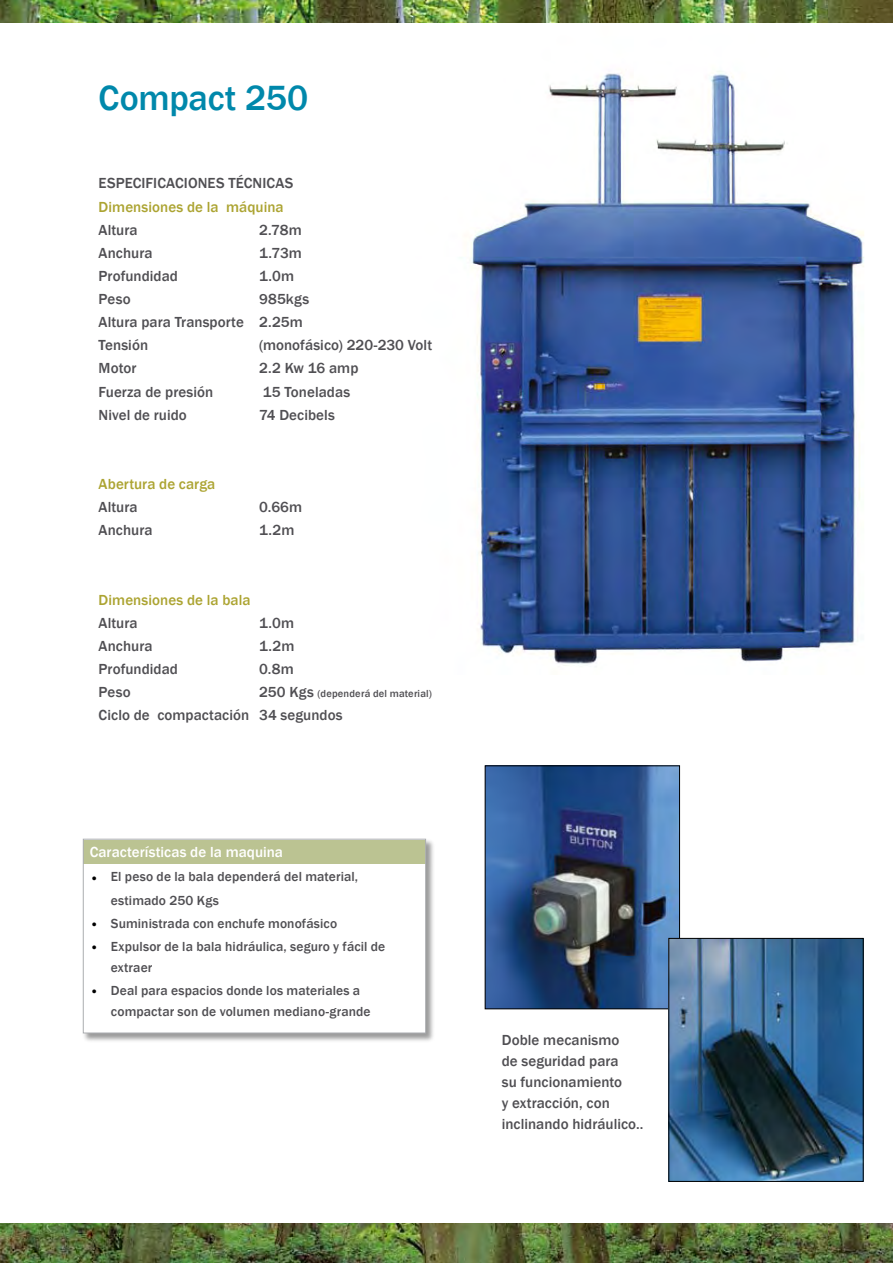
<style>
.page{position:relative;width:893px;height:1263px;background:#fff}
.page>*{position:absolute;margin:0;border:0;box-sizing:border-box;transform-origin:0 0}
.t1{font:500 36px "Franklin Gothic";letter-spacing:-.005em;color:#0088ab}
.t2{font:500 15px/21px "Franklin Gothic";letter-spacing:.005em;color:#504f53}
.t3{font:500 15px "Franklin Gothic";letter-spacing:.005em;color:#aca432}
.t4{font:500 15px "Franklin Gothic";letter-spacing:.005em;color:#fff}
.t5{font:500 13.5px/21px "Franklin Gothic";letter-spacing:.01em;color:#504f53}
.t6{font:500 10.5px "Franklin Gothic";letter-spacing:.015em;color:#504f53}
.s1{font-size:15px}
.s2{color:#000}
</style>
<div class="page">
<img style="left:0;top:0;width:893px;height:23px">
<img style="left:471px;top:71px;width:393px;height:595px">
<div style="left:82px;top:837px;width:353px;height:206px;background:#000;opacity:.4"></div>
<div style="left:83px;top:839px;width:343px;height:194px;background:#fff"></div>
<div style="left:84px;top:839px;width:342px;height:24px;background:#bbc392"></div>
<div style="left:83px;top:839px;width:343px;height:194px;border:1px solid #adafb2"></div>
<img style="left:487px;top:767px;width:191px;height:240px">
<div style="left:485px;top:765px;width:195px;height:244px;border:1px solid #000"></div>
<img style="left:670px;top:940px;width:192px;height:240px">
<div style="left:668px;top:938px;width:196px;height:244px;border:1px solid #000"></div>
<img style="left:0;top:1224px;width:893px;height:39px">
<h1 class="t1" style="left:99px;top:76px;width:211px">Compact 250</h1>
<p class="t2" style="left:99px;top:173px;width:196px">ESPECIFICACIONES TÉCNICAS</p>
<p class="t3" style="left:99px;top:197px;width:186px">Dimensiones de la máquina</p>
<p class="t2" style="left:99px;top:219px;width:40px">Altura</p>
<p class="t2" style="left:259px;top:219px;width:44px">2.78m</p>
<p class="t2" style="left:99px;top:242px;width:55px">Anchura</p>
<p class="t2" style="left:259px;top:242px;width:44px">1.73m</p>
<p class="t2" style="left:99px;top:266px;width:81px">Profundidad</p>
<p class="t2" style="left:259px;top:266px;width:36px">1.0m</p>
<p class="t2" style="left:99px;top:289px;width:33px">Peso</p>
<p class="t2" style="left:99px;top:288px;width:212px;line-height:23.1px;text-indent:160px">985kgs<br>Altura para Transporte 2.25m<br>Tensión</p>
<p class="t2" style="left:259px;top:335px;width:174px">(monofásico) 220-230 Volt</p>
<p class="t2" style="left:99px;top:358px;width:39px">Motor</p>
<p class="t2" style="left:259px;top:358px;width:101px">2.2 Kw 16 amp</p>
<p class="t2" style="left:99px;top:381px;width:116px">Fuerza de presión</p>
<p class="t2" style="left:263px;top:381px;width:89px">15 Toneladas</p>
<p class="t2" style="left:99px;top:404px;width:90px">Nivel de ruido</p>
<p class="t2" style="left:259px;top:404px;width:77px">74 Decibels</p>
<p class="t3" style="left:99px;top:475px;width:118px">Abertura de carga</p>
<p class="t2" style="left:99px;top:497px;width:40px">Altura</p>
<p class="t2" style="left:259px;top:497px;width:45px">0.66m</p>
<p class="t2" style="left:99px;top:520px;width:55px">Anchura</p>
<p class="t2" style="left:259px;top:520px;width:37px">1.2m</p>
<p class="t3" style="left:99px;top:590px;width:153px">Dimensiones de la bala</p>
<p class="t2" style="left:99px;top:612px;width:40px">Altura</p>
<p class="t2" style="left:259px;top:612px;width:36px">1.0m</p>
<p class="t2" style="left:99px;top:636px;width:55px">Anchura</p>
<p class="t2" style="left:259px;top:636px;width:37px">1.2m</p>
<p class="t2" style="left:99px;top:659px;width:81px">Profundidad</p>
<p class="t2" style="left:259px;top:659px;width:36px">0.8m</p>
<p class="t2" style="left:99px;top:682px;width:33px">Peso</p>
<p class="t6" style="left:259px;top:687px;width:174px"><span class="s1">250 Kgs</span> (dependerá del material)</p>
<p class="t2" style="left:99px;top:705px;width:245px">Ciclo de compactación 34 segundos</p>
<p class="t4" style="left:90px;top:842px;width:195px">Características de la maquina</p>
<p class="t5" style="left:111px;top:865px;width:249px;line-height:23.1px;text-indent:-21px"><span class="s2">•</span> El peso de la bala dependerá del material, estimado 250 Kgs</p>
<p class="t5" style="left:90px;top:913px;width:249px"><span class="s2">•</span> Suministrada con enchufe monofásico</p>
<p class="t5" style="left:111px;top:936px;width:276px;text-indent:-21px"><span class="s2">•</span> Expulsor de la bala hidráulica, seguro y fácil de extraer</p>
<p class="t5" style="left:111px;top:980px;width:261px;text-indent:-21px"><span class="s2">•</span> Deal para espacios donde los materiales a compactar son de volumen mediano-grande</p>
<p class="t2" style="left:502px;top:1030px;width:143px">Doble mecanismo<br>de seguridad para<br>su funcionamiento<br>y extracción, con inclinando hidráulico..</p>
</div>
